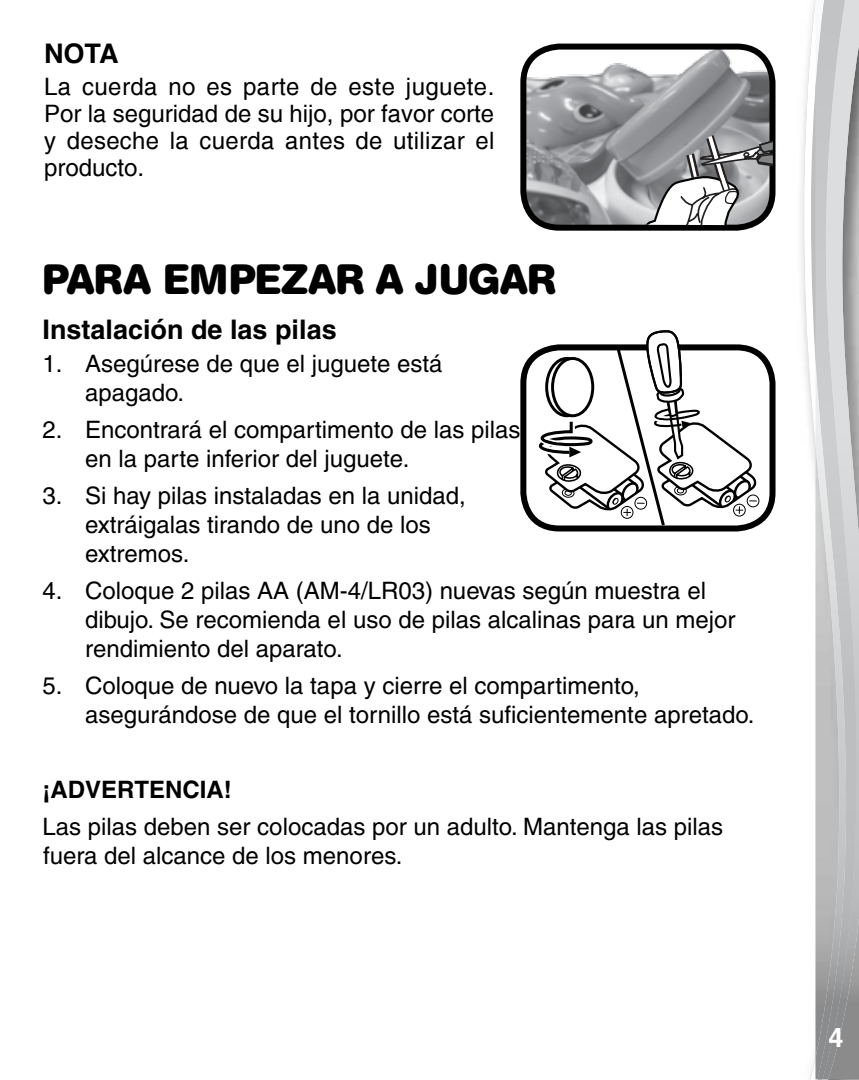
<style>
.page{position:relative;width:859px;height:1080px;background:#fff}
.page>*{position:absolute;margin:0;border:0;box-sizing:border-box;transform-origin:0 0}
.t1{font:700 42px "AG Book Rounded";color:#000}
.t2{font:700 27px "Helvetica";color:#000}
.t3{font:700 27px "Helvetica";color:#000}
.t4{font:700 27px "Helvetica";color:#fff}
.t5{font:500 24px/28.8px "Helvetica";color:#000}
.t6{font:24px/27px "Helvetica";letter-spacing:.015em;color:#000;text-align:justify}
.t7{font:700 24px "Helvetica";color:#000}
</style>
<div class="page">
<svg style="left:803px;top:0;width:12px;height:1080px"></svg>
<svg style="left:815px;top:1079px;width:13px;height:1px"></svg>
<img style="left:858px;top:0;width:1px;height:1079px">
<img style="left:848px;top:0;width:10px;height:1079px">
<img style="left:815px;top:0;width:33px;height:1079px">
<img style="left:524px;top:47px;width:248px;height:177px">
<div style="left:520px;top:44px;width:255px;height:187px;border:6px solid #000;border-radius:36px"></div>
<div style="left:520px;top:344px;width:255px;height:187px;border:6px solid #000;border-radius:36px"></div>
<svg style="left:634px;top:132px;width:142px;height:99px"></svg>
<svg style="left:529px;top:330px;width:230px;height:199px"></svg>
<p class="t3" style="left:44px;top:35px;width:76px">NOTA</p>
<p class="t6" style="left:44px;top:73px;width:452px">La cuerda no es parte de este juguete.<br>Por la seguridad de su hijo, por favor corte y deseche la cuerda antes de utilizar el producto.</p>
<h1 class="t1" style="left:43px;top:255px;width:514px">PARA EMPEZAR A JUGAR</h1>
<p class="t2" style="left:43px;top:313px;width:296px">Instalación de las pilas</p>
<p class="t5" style="left:85px;top:349px;width:359px;text-indent:-43px">1. Asegúrese de que el juguete está apagado.</p>
<p class="t5" style="left:85px;top:415px;width:437px;text-indent:-43px">2. Encontrará el compartimento de las pilas en la parte inferior del juguete.</p>
<p class="t5" style="left:85px;top:481px;width:382px;text-indent:-43px">3. Si hay pilas instaladas en la unidad, extráigalas tirando de uno de los extremos.</p>
<p class="t5" style="left:85px;top:576px;width:652px;text-indent:-43px">4. Coloque 2 pilas AA (AM-4/LR03) nuevas según muestra el dibujo. Se recomienda el uso de pilas alcalinas para un mejor rendimiento del aparato.</p>
<p class="t5" style="left:85px;top:671px;width:671px;text-indent:-43px">5. Coloque de nuevo la tapa y cierre el compartimento, asegurándose de que el tornillo está suficientemente apretado.</p>
<p class="t7" style="left:43px;top:774px;width:191px">¡ADVERTENCIA!</p>
<p class="t5" style="left:43px;top:812px;width:682px">Las pilas deben ser colocadas por un adulto. Mantenga las pilas fuera del alcance de los menores.</p>
<p class="t4" style="left:828px;top:1019px;width:17px">4</p>
</div>
